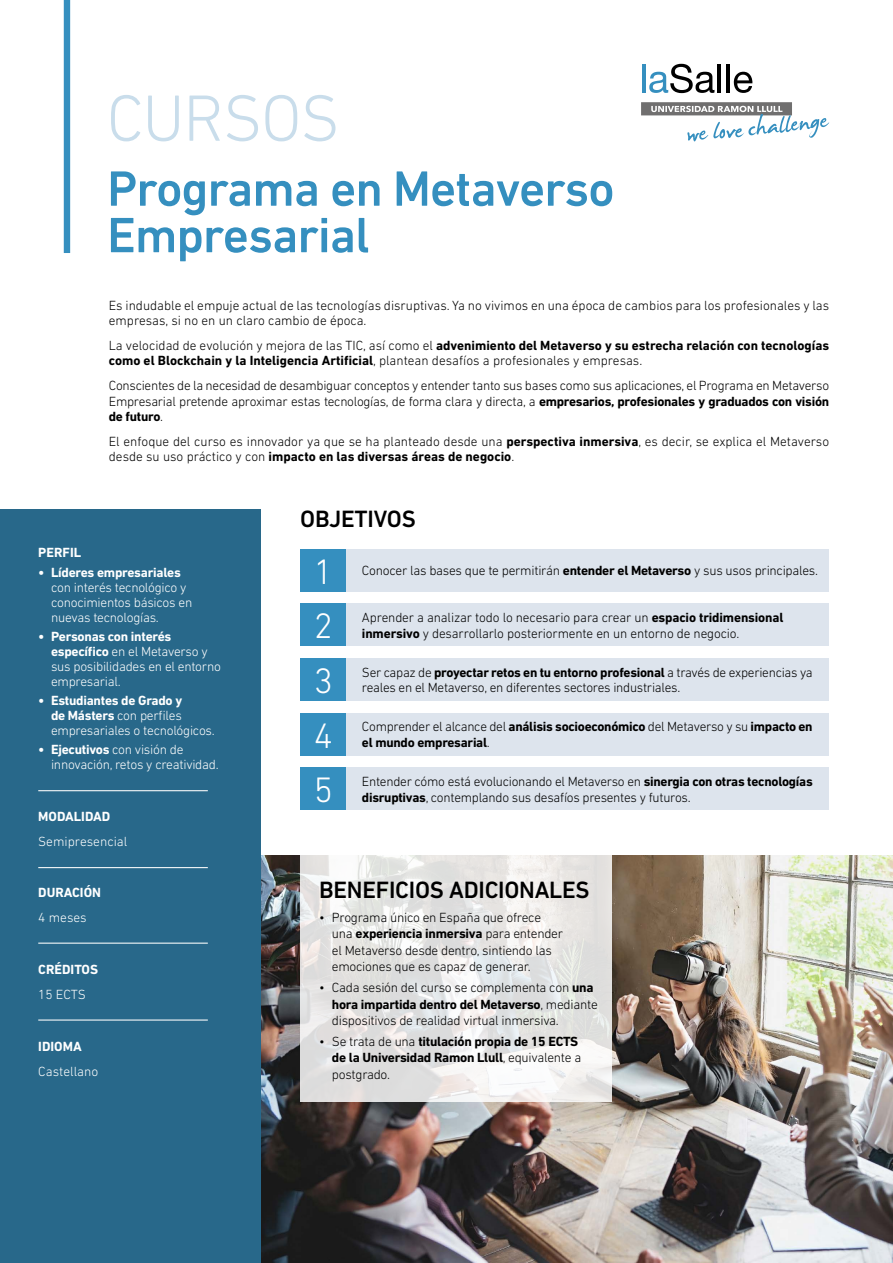
<style>
.page{position:relative;width:893px;height:1263px;background:#fff}
.page>*{position:absolute;margin:0;border:0;box-sizing:border-box;transform-origin:0 0}
.t1{font:300 66.45px "DIN Next LT Pro";letter-spacing:-.02em;color:#c9ddeb}
.t2{font:500 50.4px/46.5px "DIN Next LT Pro";letter-spacing:-.02em;color:#358fbf}
.t3{font:300 36px "DIN Next LT Pro";color:#fff}
.t4{font:500 24px "DIN Next LT Pro";letter-spacing:-.01em;color:#000}
.t5{font:300 13.5px/16.5px "DIN Next LT Pro";letter-spacing:-.02em;color:#000}
.t6{font:300 13.5px/15.8px "DIN Next LT Pro";color:#000}
.t7{font:300 13.5px/15px "DIN Next LT Pro";letter-spacing:-.02em;color:#fff}
.t8{font:700 13.5px/15.8px "DIN Next LT Pro";color:#000}
.t9{font:700 13.5px/16.5px "DIN Next LT Pro";letter-spacing:-.02em;color:#000}
.t10{font:700 13.5px "DIN Next LT Pro";color:#fff}
.t11{font:300 13.5px "DIN Next LT Pro";color:#fff}
.t12{font:700 13.5px "DIN Next LT Pro";letter-spacing:-.02em;color:#fff}
.s1{font-weight:300}
.s2{font-weight:700}
</style>
<div class="page">
<img style="left:261px;top:856px;width:632px;height:407px">
<hr style="left:642px;top:64px;width:3px;height:28px;background:#358fbf">
<svg style="left:649px;top:64px;width:65px;height:29px"></svg>
<hr style="left:718px;top:64px;width:3px;height:28px;background:#000">
<hr style="left:726px;top:64px;width:4px;height:28px;background:#000">
<svg style="left:734px;top:72px;width:18px;height:21px"></svg>
<svg style="left:641px;top:102px;width:188px;height:40px"></svg>
<div style="left:301px;top:658px;width:528px;height:43px;background:#dde4ed"></div>
<div style="left:301px;top:658px;width:45px;height:43px;background:#358fbf"></div>
<div style="left:301px;top:713px;width:528px;height:42px;background:#dde4ed"></div>
<div style="left:301px;top:713px;width:45px;height:42px;background:#358fbf"></div>
<div style="left:301px;top:603px;width:528px;height:43px;background:#dde4ed"></div>
<div style="left:301px;top:603px;width:45px;height:43px;background:#358fbf"></div>
<svg style="left:301px;top:855px;width:311px;height:247px;fill:#e4e4e1"></svg>
<div style="left:0;top:509px;width:261px;height:754px;background:#28688a"></div>
<div style="left:301px;top:549px;width:528px;height:42px;background:#dde4ed"></div>
<div style="left:301px;top:549px;width:45px;height:42px;background:#358fbf"></div>
<div style="left:301px;top:767px;width:528px;height:43px;background:#dde4ed"></div>
<div style="left:301px;top:767px;width:45px;height:43px;background:#358fbf"></div>
<div style="left:64px;top:0;width:6px;height:253px;background:#358fbf"></div>
<hr style="left:38px;top:790px;width:170px;height:1px;background:#fff">
<hr style="left:38px;top:867px;width:170px;height:1px;background:#fff">
<hr style="left:38px;top:942px;width:170px;height:2px;background:#fff">
<hr style="left:38px;top:1019px;width:170px;height:1px;background:#fff">
<h1 class="t1" style="left:107px;top:80px;width:235px">CURSOS</h1>
<h2 class="t2" style="left:107px;top:165px;width:509px">Programa en Metaverso<br>Empresarial</h2>
<p class="t6" style="left:109px;top:297px;width:722px">Es indudable el empuje actual de las tecnologías disruptivas. Ya no vivimos en una época de cambios para los profesionales y las empresas, si no en un claro cambio de época.</p>
<p class="t8" style="left:109px;top:337px;width:722px"><span class="s1">La velocidad de evolución y mejora de las TIC, así como el</span> advenimiento del Metaverso y su estrecha relación con tecnologías como el Blockchain y la Inteligencia Artificial<span class="s1">, plantean desafíos a profesionales y empresas.</span></p>
<p class="t5" style="left:109px;top:377px;width:722px;line-height:15.8px;text-align:justify">Conscientes de la necesidad de desambiguar conceptos y entender tanto sus bases como sus aplicaciones, el Programa en Metaverso Empresarial pretende aproximar estas tecnologías, de forma clara y directa, a <span class="s2">empresarios, profesionales y graduados con visión de futuro</span>.</p>
<p class="t6" style="left:109px;top:433px;width:722px">El enfoque del curso es innovador ya que se ha planteado desde una <span class="s2">perspectiva inmersiva</span>, es decir, se explica el Metaverso desde su uso práctico y con <span class="s2">impacto en las diversas áreas de negocio</span>.</p>
<p class="t10" style="left:38px;top:545px;width:44px">PERFIL</p>
<p class="t12" style="left:38px;top:564px;width:144px">• Líderes empresariales</p>
<p class="t7" style="left:51px;top:579px;width:143px">con interés tecnológico y conocimientos básicos en nuevas tecnologías.</p>
<p class="t7" style="left:51px;top:628px;width:171px;text-indent:-13px"><span class="s2">• Personas con interés específico</span> en el Metaverso y sus posibilidades en el entorno empresarial.</p>
<p class="t7" style="left:51px;top:693px;width:165px;text-indent:-13px"><span class="s2">• Estudiantes de Grado y<br>de Másters</span> con perfiles empresariales o tecnológicos.</p>
<p class="t7" style="left:51px;top:742px;width:169px;text-indent:-13px"><span class="s2">• Ejecutivos</span> con visión de innovación, retos y creatividad.</p>
<p class="t10" style="left:38px;top:809px;width:74px">MODALIDAD</p>
<p class="t11" style="left:38px;top:834px;width:91px">Semipresencial</p>
<p class="t10" style="left:38px;top:884px;width:64px">DURACIÓN</p>
<p class="t7" style="left:38px;top:909px;width:50px">4 meses</p>
<p class="t10" style="left:38px;top:961px;width:61px">CRÉDITOS</p>
<p class="t7" style="left:38px;top:986px;width:49px">15 ECTS</p>
<p class="t10" style="left:38px;top:1038px;width:45px">IDIOMA</p>
<p class="t11" style="left:38px;top:1063px;width:62px">Castellano</p>
<h3 class="t4" style="left:300px;top:505px;width:117px">OBJETIVOS</h3>
<h3 class="t3" style="left:314px;top:551px;width:21px">1</h3>
<p class="t5" style="left:362px;top:562px;width:458px">Conocer las bases que te permitirán <span class="s2">entender el Metaverso</span> y sus usos principales.</p>
<h3 class="t3" style="left:314px;top:605px;width:21px">2</h3>
<p class="t5" style="left:362px;top:609px;width:423px">Aprender a analizar todo lo necesario para crear un <span class="s2">espacio tridimensional</span></p>
<p class="t5" style="left:362px;top:625px;width:379px"><span class="s2">inmersivo</span> y desarrollarlo posteriormente en un entorno de negocio.</p>
<h3 class="t3" style="left:314px;top:660px;width:21px">3</h3>
<h3 class="t3" style="left:314px;top:715px;width:21px">4</h3>
<p class="t9" style="left:362px;top:664px;width:452px"><span class="s1">Ser capaz de</span> proyectar retos en tu entorno profesional <span class="s1">a través de experiencias ya</span></p>
<p class="t5" style="left:362px;top:679px;width:320px">reales en el Metaverso, en diferentes sectores industriales.</p>
<p class="t5" style="left:362px;top:718px;width:452px">Comprender el alcance del <span class="s2">análisis socioeconómico</span> del Metaverso y su <span class="s2">impacto en</span></p>
<p class="t9" style="left:362px;top:734px;width:129px">el mundo empresarial<span class="s1">.</span></p>
<h3 class="t3" style="left:314px;top:769px;width:21px">5</h3>
<p class="t5" style="left:362px;top:773px;width:452px">Entender cómo está evolucionando el Metaverso en <span class="s2">sinergia con otras tecnologías</span></p>
<p class="t5" style="left:362px;top:789px;width:330px"><span class="s2">disruptivas</span>, contemplando sus desafíos presentes y futuros.</p>
<h3 class="t4" style="left:319px;top:876px;width:272px">BENEFICIOS ADICIONALES</h3>
<p class="t5" style="left:332px;top:909px;width:233px;text-indent:-13px">• Programa único en España que ofrece una <span class="s2">experiencia inmersiva</span> para entender el Metaverso desde dentro, sintiendo las emociones que es capaz de generar.</p>
<p class="t5" style="left:332px;top:979px;width:267px;text-indent:-13px">• Cada sesión del curso se complementa con <span class="s2">una hora impartida dentro del Metaverso</span>, mediante dispositivos de realidad virtual inmersiva.</p>
<p class="t9" style="left:332px;top:1033px;width:251px;text-indent:-13px"><span class="s1">• Se trata de una</span> titulación propia de 15 ECTS de la Universidad Ramon Llull<span class="s1">, equivalente a postgrado.</span></p>
</div>
